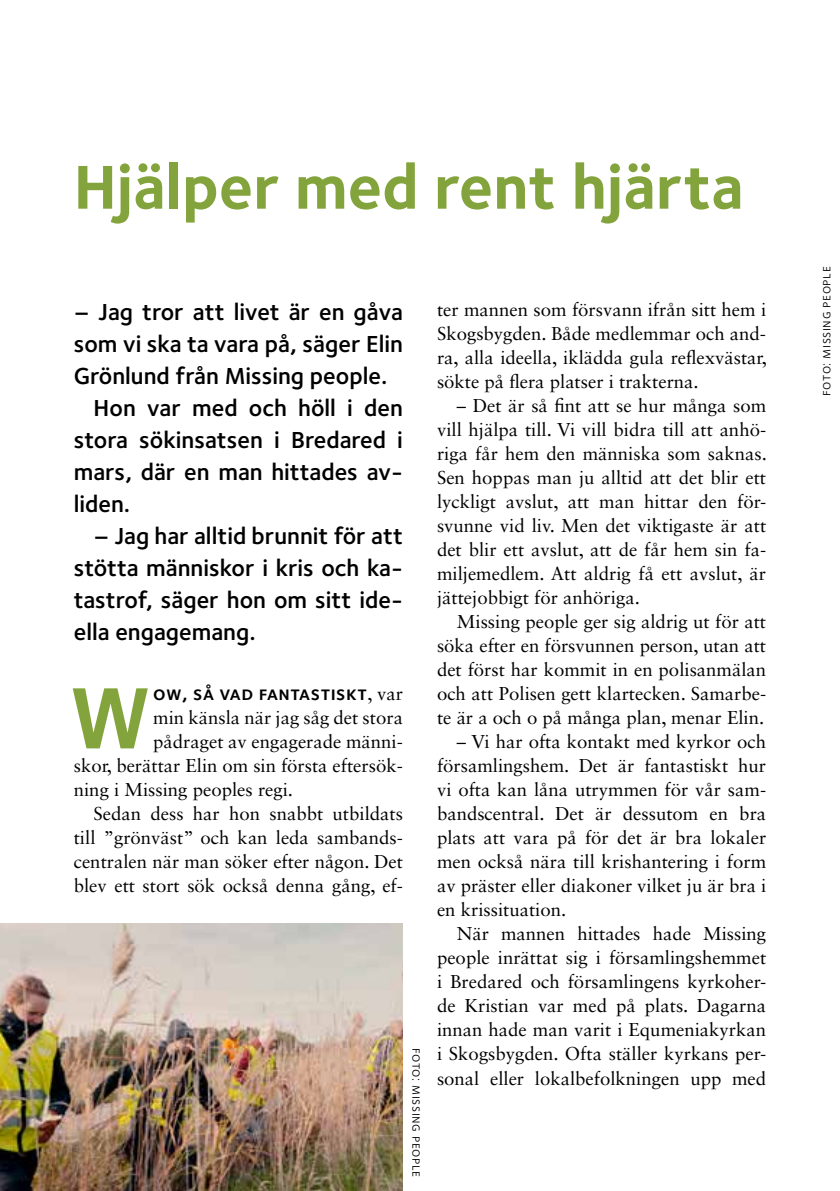
<style>
.page{position:relative;width:840px;height:1191px;background:#fff}
.page>*{position:absolute;margin:0;border:0;box-sizing:border-box;transform-origin:0 0}
.t1{font:90px "Foundry Sterling Bold OSF";color:#83a43c}
.t2{font:64px "Foundry Sterling Bold OSF";color:#83a43c}
.t3{font:24px/32px "Foundry Sterling Demi OSF";color:#000001;text-align:justify}
.t4{font:20px "Foundry Sterling Demi Expert";letter-spacing:.025em;color:#000001}
.t5{font:18.6px/24px "Sabon LT Std";color:#000001;text-align:justify}
.t6{font:14px "Foundry Sterling Book Expert";letter-spacing:.04em;color:#000001}
.s1{font-family:"Sabon LT Std";font-size:18.6px}
</style>
<div class="page">
<img style="left:0;top:923px;width:403px;height:268px">
<h2 class="t2" style="left:74px;top:142px;width:671px">Hjälper med rent hjärta</h2>
<p class="t3" style="left:74px;top:296px;width:330px">– Jag tror att livet är en gåva</p>
<p class="t3" style="left:74px;top:328px;width:330px">som vi ska ta vara på, säger Elin</p>
<p class="t3" style="left:74px;top:360px;width:315px">Grönlund från Missing people.</p>
<p class="t3" style="left:94px;top:392px;width:310px">Hon var med och höll i den</p>
<p class="t3" style="left:74px;top:424px;width:330px">stora sökinsatsen i Bredared i</p>
<p class="t3" style="left:74px;top:456px;width:330px">mars, där en man hittades av-</p>
<p class="t3" style="left:74px;top:488px;width:58px">liden.</p>
<p class="t3" style="left:74px;top:520px;width:330px;text-indent:20px">– Jag har alltid brunnit för att stötta människor i kris och ka&shy;tastrof, säger hon om sitt ide&shy;ella engagemang.</p>
<p class="t4" style="left:153px;top:679px;width:251px">ow, så vad fantastiskt<span class="s1">, var</span></p>
<p class="t5" style="left:153px;top:705px;width:251px">min känsla när jag såg det stora</p>
<p class="t5" style="left:153px;top:729px;width:249px">pådraget av engagerade männi-</p>
<p class="t5" style="left:74px;top:753px;width:330px">skor, berättar Elin om sin första eftersök-</p>
<p class="t5" style="left:74px;top:777px;width:221px">ning i Missing peoples regi.</p>
<p class="t5" style="left:94px;top:801px;width:310px">Sedan dess har hon snabbt utbildats</p>
<p class="t5" style="left:74px;top:825px;width:330px">till ”grönväst” och kan leda sambands-</p>
<p class="t5" style="left:74px;top:849px;width:330px">centralen när man söker efter någon. Det</p>
<p class="t5" style="left:74px;top:873px;width:330px">blev ett stort sök också denna gång, ef-</p>
<h1 class="t1" style="left:69px;top:654px;width:83px">W</h1>
<p class="t6" style="left:427px;top:1048px;width:131px;rotate:90deg">foto: missing people</p>
<p class="t5" style="left:437px;top:297px;width:331px;text-align:left">ter mannen som försvann ifrån sitt hem i Skogsbygden. Både medlemmar och and&shy;ra, alla ideella, iklädda gula reflexvästar, sökte på flera platser i trakterna.</p>
<p class="t5" style="left:437px;top:393px;width:331px;text-indent:20px">– Det är så fint att se hur många som vill hjälpa till. Vi vill bidra till att anhö&shy;riga får hem den människa som saknas.<br>Sen hoppas man ju alltid att det blir ett lyckligt avslut, att man hittar den för&shy;svunne vid liv. Men det viktigaste är att det blir ett avslut, att de får hem sin fa&shy;miljemedlem. Att aldrig få ett avslut, är jättejobbigt för anhöriga.</p>
<p class="t5" style="left:437px;top:609px;width:330px;text-indent:20px">Missing people ger sig aldrig ut för att söka efter en försvunnen person, utan att det först har kommit in en polisanmälan och att Polisen gett klartecken. Samarbe&shy;te är a och o på många plan, menar Elin.</p>
<p class="t5" style="left:437px;top:729px;width:330px;text-indent:20px">– Vi har ofta kontakt med kyrkor och församlingshem. Det är fantastiskt hur vi ofta kan låna utrymmen för vår sam&shy;bandscentral. Det är dessutom en bra plats att vara på för det är bra lokaler men också nära till krishantering i form av präster eller diakoner vilket ju är bra i en krissituation.</p>
<p class="t5" style="left:437px;top:921px;width:330px;text-indent:20px">När mannen hittades hade Missing people inrättat sig i församlingshemmet i Bredared och församlingens kyrkoher&shy;de Kristian var med på plats. Dagarna innan hade man varit i Equmeniakyrkan i Skogsbygden. Ofta ställer kyrkans per&shy;sonal eller lokalbefolkningen upp med</p>
<p class="t6" style="left:815px;top:396px;width:131px;rotate:-90deg">foto: missing people</p>
</div>
